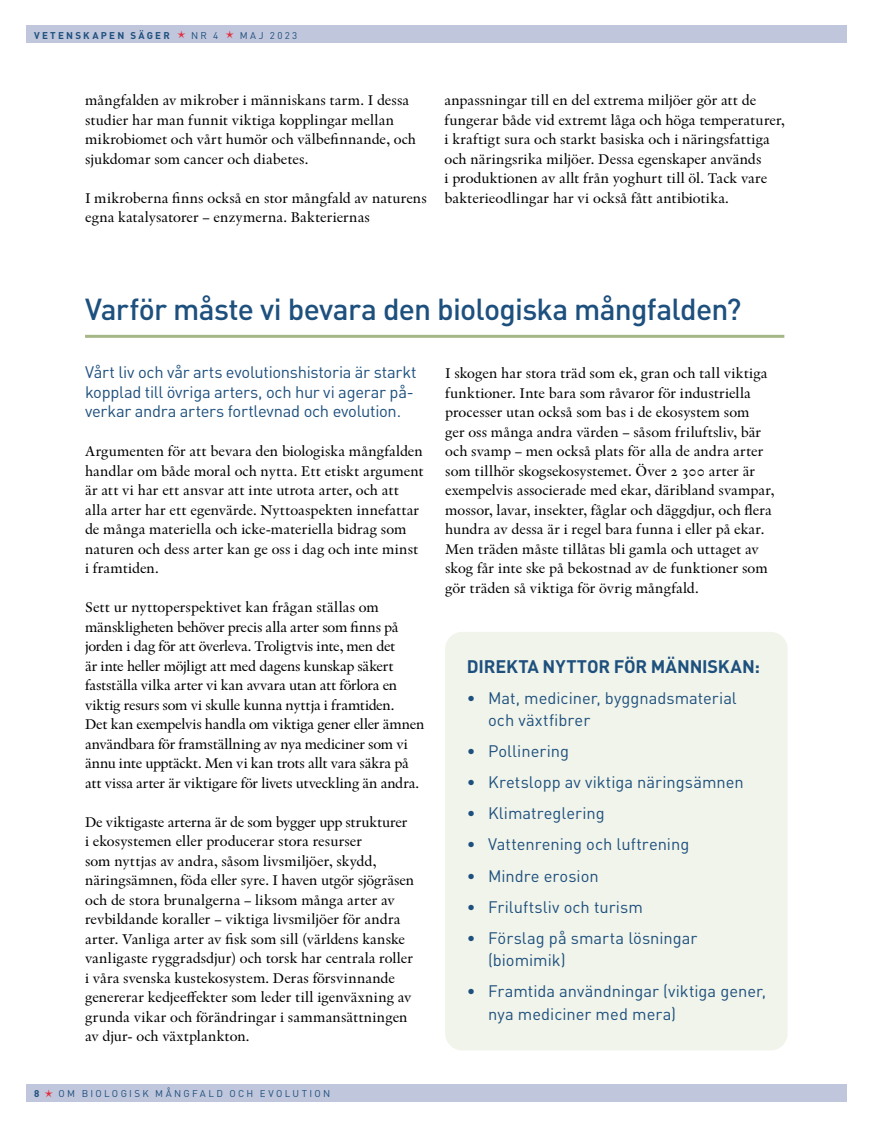
<style>
.page{position:relative;width:872px;height:1127px;background:#fff}
.page>*{position:absolute;margin:0;border:0;box-sizing:border-box;transform-origin:0 0}
.t1{font:500 30px "DIN Pro";letter-spacing:-.025em;color:#1e507e}
.FAKTA_-_ej_basllinje{font:700 18px "DIN Pro";letter-spacing:-.01em;color:#1e507e}
.FAKTA_-_ej_basllinje-2{font:16.5px/22.5px "DIN Pro";color:#1e507e}
.Ingress_inledning{font:16.5px/19.5px "DIN Pro";letter-spacing:-.02em;color:#1e507e}
.Brödtext{font:14.7px/19.5px "Indigo Antiqua 2";letter-spacing:-.005em;color:#000}
.t2{font:9.75px "DIN Pro";letter-spacing:.235em;color:#1e507e}
.t3{font:700 9.75px "DIN Pro";letter-spacing:.23em;color:#1e507e}
</style>
<div class="page">
<div style="left:26px;top:1084px;width:820px;height:17px;background:#c0c6db"></div>
<div style="left:26px;top:26px;width:820px;height:17px;background:#c0c6db"></div>
<hr style="left:85px;top:335px;width:699px;height:3px;background:#a5b786">
<div style="left:445px;top:632px;width:342px;height:418px;background:#f1f4ea;border-radius:17px"></div>
<p class="t3" style="left:34px;top:28px;width:137px">VETENSKAPEN SÄGER</p>
<p class="t2" style="left:191px;top:28px;width:29px">NR 4</p>
<p class="t2" style="left:240px;top:28px;width:59px">MAJ 2023</p>
<p class="Brödtext" style="left:85px;top:90px;width:332px">mångfalden av mikrober i människans tarm. I dessa studier har man funnit viktiga kopplingar mellan mikrobiomet och vårt humör och välbefinnande, och sjukdomar som cancer och diabetes.</p>
<p class="Brödtext" style="left:85px;top:188px;width:343px">I mikroberna finns också en stor mångfald av naturens egna katalysatorer – enzymerna. Bakteriernas</p>
<p class="Brödtext" style="left:444px;top:90px;width:342px">anpassningar till en del extrema miljöer gör att de fungerar både vid extremt låga och höga temperaturer, i kraftigt sura och starkt basiska och i näringsfattiga och näringsrika miljöer. Dessa egenskaper används<br>i produktionen av allt från yoghurt till öl. Tack vare bakterieodlingar har vi också fått antibiotika.</p>
<h1 class="t1" style="left:85px;top:289px;width:658px">Varför måste vi bevara den biologiska mångfalden?</h1>
<p class="Ingress_inledning" style="left:85px;top:362px;width:333px">Vårt liv och vår arts evolutionshistoria är starkt kopplad till övriga arters, och hur vi agerar på&shy;verkar andra arters fortlevnad och evolution.</p>
<p class="Brödtext" style="left:85px;top:441px;width:340px">Argumenten för att bevara den biologiska mångfalden handlar om både moral och nytta. Ett etiskt argument är att vi har ett ansvar att inte utrota arter, och att alla arter har ett egenvärde. Nyttoaspekten innefattar de många materiella och icke-materiella bidrag som naturen och dess arter kan ge oss i dag och inte minst i framtiden.</p>
<p class="Brödtext" style="left:85px;top:597px;width:341px">Sett ur nyttoperspektivet kan frågan ställas om mänskligheten behöver precis alla arter som finns på jorden i dag för att överleva. Troligtvis inte, men det<br>är inte heller möjligt att med dagens kunskap säkert fastställa vilka arter vi kan avvara utan att förlora en viktig resurs som vi skulle kunna nyttja i framtiden.<br>Det kan exempelvis handla om viktiga gener eller ämnen användbara för framställning av nya mediciner som vi ännu inte upptäckt. Men vi kan trots allt vara säkra på att vissa arter är viktigare för livets utveckling än andra.</p>
<p class="Brödtext" style="left:85px;top:812px;width:331px">De viktigaste arterna är de som bygger upp strukturer i ekosystemen eller producerar stora resurser<br>som nyttjas av andra, såsom livsmiljöer, skydd, näringsämnen, föda eller syre. I haven utgör sjögräsen och de stora brunalgerna – liksom många arter av revbildande koraller – viktiga livsmiljöer för andra arter. Vanliga arter av fisk som sill (världens kanske vanligaste ryggradsdjur) och torsk har centrala roller i våra svenska kustekosystem. Deras försvinnande genererar kedjeeffekter som leder till igenväxning av grunda vikar och förändringar i sammansättningen av djur- och växtplankton.</p>
<p class="t3" style="left:34px;top:1086px;width:7px">8</p>
<p class="t2" style="left:59px;top:1086px;width:273px">OM BIOLOGISK MÅNGFALD OCH EVOLUTION</p>
<p class="Brödtext" style="left:445px;top:363px;width:331px">I skogen har stora träd som ek, gran och tall viktiga funktioner. Inte bara som råvaror för industriella processer utan också som bas i de ekosystem som<br>ger oss många andra värden – såsom friluftsliv, bär och svamp – men också plats för alla de andra arter som tillhör skogsekosystemet. Över 2 300 arter är exempelvis associerade med ekar, däribland svampar, mossor, lavar, insekter, fåglar och däggdjur, och flera hundra av dessa är i regel bara funna i eller på ekar.<br>Men träden måste tillåtas bli gamla och uttaget av skog får inte ske på bekostnad av de funktioner som gör träden så viktiga för övrig mångfald.</p>
<p class="FAKTA_-_ej_basllinje" style="left:467px;top:654px;width:295px">DIREKTA NYTTOR FÖR MÄNNISKAN:</p>
<p class="FAKTA_-_ej_basllinje-2" style="left:488px;top:686px;width:250px;text-indent:-21px">• Mat, mediciner, byggnadsmaterial och växtfibrer</p>
<p class="FAKTA_-_ej_basllinje-2" style="left:467px;top:739px;width:104px">• Pollinering</p>
<p class="FAKTA_-_ej_basllinje-2" style="left:467px;top:770px;width:278px">• Kretslopp av viktiga näringsämnen</p>
<p class="FAKTA_-_ej_basllinje-2" style="left:467px;top:801px;width:139px">• Klimatreglering</p>
<p class="FAKTA_-_ej_basllinje-2" style="left:467px;top:832px;width:224px">• Vattenrening och luftrening</p>
<p class="FAKTA_-_ej_basllinje-2" style="left:467px;top:863px;width:133px">• Mindre erosion</p>
<p class="FAKTA_-_ej_basllinje-2" style="left:467px;top:894px;width:177px">• Friluftsliv och turism</p>
<p class="FAKTA_-_ej_basllinje-2" style="left:488px;top:925px;width:211px;text-indent:-21px">• Förslag på smarta lösningar (biomimik)</p>
<p class="FAKTA_-_ej_basllinje-2" style="left:488px;top:979px;width:279px;text-indent:-21px">• Framtida användningar (viktiga gener, nya mediciner med mera)</p>
</div>
